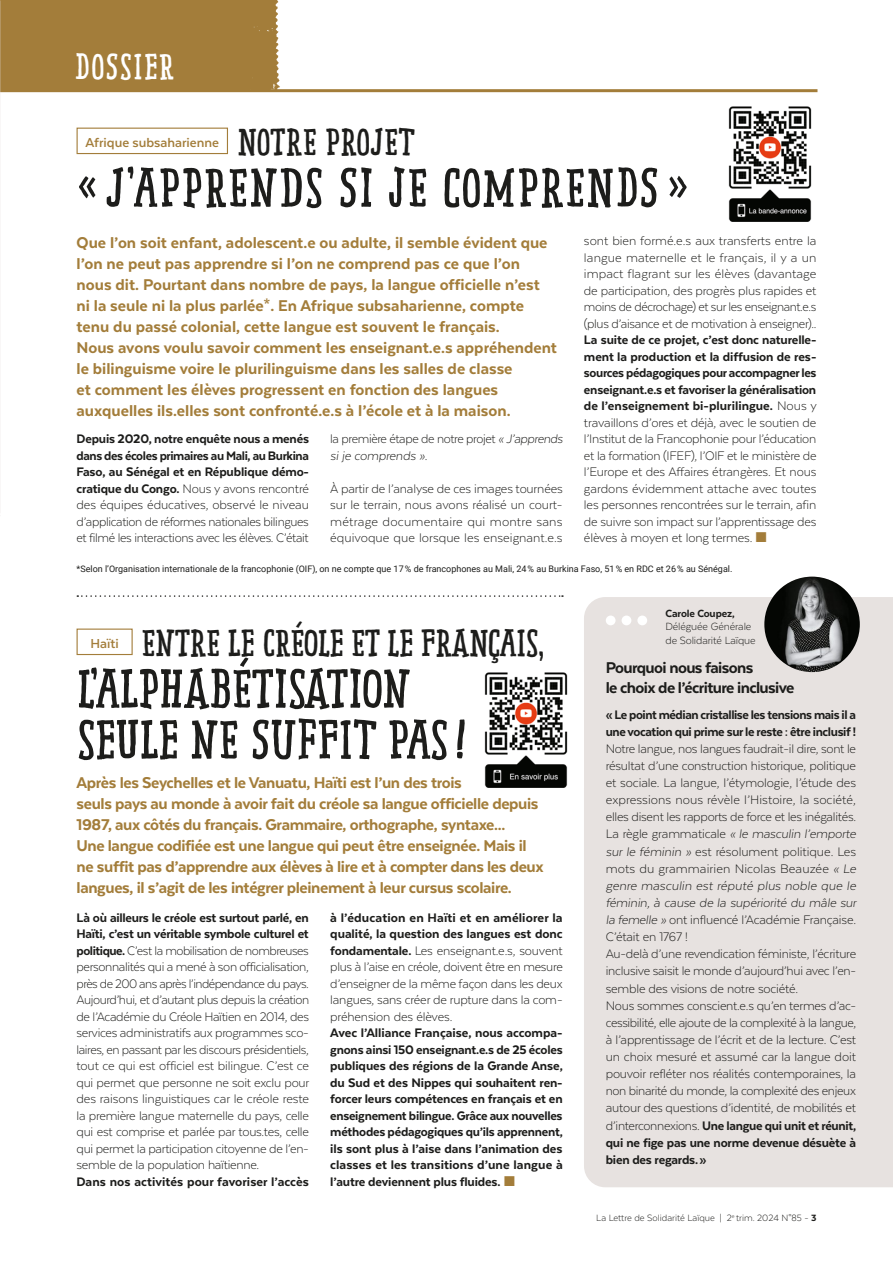
<style>
.page{position:relative;width:893px;height:1263px;background:#fff}
.page>*{position:absolute;margin:0;border:0;box-sizing:border-box;transform-origin:0 0}
.t1{font:54px/51px "Pinto NO 02";letter-spacing:-.025em;color:#1d1d1b}
.t2{font:54px "Pinto NO 02";color:#1d1d1b}
.t3{font:37.5px "Pinto NO 02";letter-spacing:-.03em;color:#1d1d1b}
.t4{font:35.7px "Pinto NO 02";color:#fff}
.t5{font:800 18px/21px "Texta";letter-spacing:-.005em;color:#a37d3a}
.t6{font:800 18px/20.1px "Texta";letter-spacing:-.035em;color:#1d1d1b}
.t7{font:700 15px "Texta";color:#a37d3a}
.t8{font:300 14.25px/16.5px "Texta";letter-spacing:-.015em;color:#1d1d1b;text-align:justify}
.t9{font:800 14.25px/16.5px "Texta";letter-spacing:-.015em;color:#1d1d1b;text-align:justify}
.t10{font:italic 300 14.25px/17.1px "Texta Alt";letter-spacing:-.01em;color:#1d1d1b}
.t11{font:800 14.25px "Texta";letter-spacing:.005em;color:#1d1d1b}
.t12{font:300 12px/13.5px "Texta";letter-spacing:-.01em;color:#1d1d1b}
.t13{font:800 12px "Texta";letter-spacing:-.01em;color:#1d1d1b}
.t14{font:300 10.5px "Texta";color:#1d1d1b}
.t15{font:9px "Roboto";color:#1d1d1b}
.s1{font-weight:800}
.s2{font-family:"Texta Alt";font-style:italic}
.s3{font-family:"Texta";font-style:normal}
.s4{color:#a37d3a}
.s5{font-family:"Texta Alt";font-weight:800}
</style>
<div class="page">
<hr style="left:0;top:89px;width:817px;height:3px;background:#a37d3a">
<div style="left:1px;top:0;width:280px;height:90px;background:#a37d3a"></div>
<img style="left:0;top:0;width:1px;height:596px">
<img style="left:0;top:510px;width:1px;height:86px">
<div style="left:77px;top:128px;width:151px;height:26px;border:1px solid #a37d3a"></div>
<div style="left:77px;top:628px;width:56px;height:27px;border:1px solid #a37d3a"></div>
<div style="left:584px;top:597px;width:309px;height:590px;background:#e7e2e0"></div>
<div style="left:606px;top:615px;width:10px;height:10px;background:#fff;border-radius:50%"></div>
<div style="left:622px;top:615px;width:9px;height:10px;background:#fff;border-radius:50%"></div>
<div style="left:637px;top:615px;width:10px;height:10px;background:#fff;border-radius:50%"></div>
<svg style="left:77px;top:595px;width:486px;height:2px"></svg>
<img style="left:728px;top:106px;width:84px;height:115px">
<img style="left:484px;top:673px;width:84px;height:115px">
<img style="left:764px;top:577px;width:96px;height:95px;border-radius:48px">
<h3 class="t4" style="left:74px;top:45px;width:101px">DOSSIER</h3>
<p class="t7" style="left:86px;top:134px;width:135px">Afrique subsaharienne</p>
<h2 class="t3" style="left:237px;top:120px;width:180px">NOTRE PROJET</h2>
<h1 class="t2" style="left:77px;top:156px;width:614px">« J’APPRENDS SI JE COMPRENDS »</h1>
<p class="t5" style="left:77px;top:232px;width:482px">Que l’on soit enfant, adolescent.e ou adulte, il semble évident que l’on ne peut pas apprendre si l’on ne comprend pas ce que l’on nous dit. Pourtant dans nombre de pays, la langue officielle n’est ni la seule ni la plus parlée*. En Afrique subsaharienne, compte tenu du passé colonial, cette langue est souvent le français.<br>Nous avons voulu savoir comment les enseignant.e.s appréhendent le bilinguisme voire le plurilinguisme dans les salles de classe<br>et comment les élèves progressent en fonction des langues auxquelles ils.elles sont confronté.e.s à l’école et à la maison.</p>
<p class="t8" style="left:77px;top:431px;width:234px"><span class="s1">Depuis 2020, notre enquête nous a menés dans des écoles primaires au Mali, au Burkina Faso, au Sénégal et en République démo&shy;cratique du Congo.</span> Nous y avons rencontré des équipes éducatives, observé le niveau d’application de réformes nationales bilingues et filmé les interactions avec les élèves. C’était</p>
<p class="t8" style="left:330px;top:431px;width:234px">la première étape de notre projet <span class="s2">« J’apprends</span></p>
<p class="t10" style="left:330px;top:447px;width:99px">si je comprends »<span class="s3">.</span></p>
<p class="t8" style="left:330px;top:480px;width:234px">À partir de l’analyse de ces images tournées sur le terrain, nous avons réalisé un court&shy;métrage documentaire qui montre sans équivoque que lorsque les enseignant.e.s</p>
<p class="t8" style="left:584px;top:233px;width:234px">sont bien formé.e.s aux transferts entre la langue maternelle et le français, il y a un impact flagrant sur les élèves (davantage de participation, des progrès plus rapides et moins de décrochage) et sur les enseignant.e.s (plus d’aisance et de motivation à enseigner)..</p>
<p class="t8" style="left:584px;top:332px;width:234px"><span class="s1">La suite de ce projet, c’est donc naturelle&shy;ment la production et la diffusion de res&shy;sources pédagogiques pour accompagner les enseignant.e.s et favoriser la généralisation de l’enseignement bi-plurilingue.</span> Nous y travaillons d’ores et déjà, avec le soutien de l’Institut de la Francophonie pour l’éducation et la formation (IFEF), l’OIF et le ministère de l’Europe et des Affaires étrangères. Et nous gardons évidemment attache avec toutes les personnes rencontrées sur le terrain, afin de suivre son impact sur l’apprentissage des élèves à moyen et long termes. <span class="s4">■</span></p>
<p class="t15" style="left:77px;top:563px;width:657px">*Selon l’Organisation internationale de la francophonie (OIF), on ne compte que 17 % de francophones au Mali, 24 % au Burkina Faso, 51 % en RDC et 26 % au Sénégal.</p>
<p class="t13" style="left:665px;top:607px;width:71px">Carole Coupez,</p>
<p class="t12" style="left:665px;top:620px;width:92px">Déléguée Générale de Solidarité Laïque</p>
<h2 class="t3" style="left:141px;top:621px;width:405px">ENTRE LE CRÉOLE ET LE FRANÇAIS,</h2>
<p class="t7" style="left:90px;top:635px;width:30px">Haïti</p>
<h1 class="t1" style="left:77px;top:663px;width:393px">L’ALPHABÉTISATION<br>SEULE NE SUFFIT PAS!</h1>
<p class="t6" style="left:606px;top:657px;width:190px">Pourquoi nous faisons<br>le choix de l’écriture inclusive</p>
<p class="t9" style="left:606px;top:705px;width:252px;line-height:17.1px">« Le point médian cristallise les tensions mais il a une vocation qui prime sur le reste : être inclusif !</p>
<p class="t8" style="left:606px;top:740px;width:252px;line-height:17.1px">Notre langue, nos langues faudrait-il dire, sont le résultat d’une construction historique, politique et sociale. La langue, l’étymologie, l’étude des expressions nous révèle l’Histoire, la société, elles disent les rapports de force et les inégalités.</p>
<p class="t10" style="left:606px;top:825px;width:252px"><span class="s3">La règle grammaticale</span> « le masculin l’emporte</p>
<p class="t8" style="left:606px;top:842px;width:252px;line-height:17.1px"><span class="s2">sur le féminin »</span> est résolument politique. Les mots du grammairien Nicolas Beauzée <span class="s2">« Le</span></p>
<p class="t10" style="left:606px;top:877px;width:252px">genre masculin est réputé plus noble que le féminin, à cause de la supériorité du mâle sur</p>
<p class="t8" style="left:606px;top:911px;width:252px;line-height:17.1px;text-align:left"><span class="s2">la femelle »</span> ont influencé l’Académie Française.<br>C’était en 1767 !<br>Au-delà d’une revendication féministe, l’écriture inclusive saisit le monde d’aujourd’hui avec l’en&shy;semble des visions de notre société.<br>Nous sommes conscient.e.s qu’en termes d’ac&shy;cessibilité, elle ajoute de la complexité à la langue, à l’apprentissage de l’écrit et de la lecture. C’est un choix mesuré et assumé car la langue doit pouvoir refléter nos réalités contemporaines, la non binarité du monde, la complexité des enjeux autour des questions d’identité, de mobilités et d’interconnexions. <span class="s1">Une langue qui unit et réunit, qui ne fige pas une norme devenue désuète à bien des regards.»</span></p>
<p class="t5" style="left:77px;top:772px;width:469px">Après les Seychelles et le Vanuatu, Haïti est l’un des trois<br>seuls pays au monde à avoir fait du créole sa langue officielle depuis 1987, aux côtés du français. Grammaire, orthographe, syntaxe...<br>Une langue codifiée est une langue qui peut être enseignée. Mais il ne suffit pas d’apprendre aux élèves à lire et à compter dans les deux langues, il s’agit de les intégrer pleinement à leur cursus scolaire.</p>
<p class="t8" style="left:77px;top:909px;width:234px"><span class="s1">Là où ailleurs le créole est surtout parlé, en Haïti, c’est un véritable symbole culturel et politique.</span> C’est la mobilisation de nombreuses personnalités qui a mené à son officialisation, près de 200 ans après l’indépendance du pays.<br>Aujourd’hui, et d’autant plus depuis la création de l’Académie du Créole Haïtien en 2014, des services administratifs aux programmes sco&shy;laires, en passant par les discours présidentiels, tout ce qui est officiel est bilingue. C’est ce qui permet que personne ne soit exclu pour des raisons linguistiques car le créole reste la première langue maternelle du pays, celle qui est comprise et parlée par tous.tes, celle qui permet la participation citoyenne de l’en&shy;semble de la population haïtienne.</p>
<p class="t11" style="left:77px;top:1174px;width:234px">Dans nos activités pour favoriser l’accès</p>
<p class="t8" style="left:330px;top:909px;width:234px"><span class="s1">à l’éducation en Haïti et en améliorer la qualité, la question des langues est donc fondamentale.</span> Les enseignant.e.s, souvent plus à l’aise en créole, doivent être en mesure d’enseigner de la même façon dans les deux langues, sans créer de rupture dans la com&shy;préhension des élèves.</p>
<p class="t9" style="left:330px;top:1025px;width:234px">Avec l’Alliance Française, nous accompa&shy;gnons ainsi 150 enseignant.e.s de 25 écoles publiques des régions de la Grande Anse, du Sud et des Nippes qui souhaitent ren&shy;forcer leurs compétences en français et en enseignement bilingue. Grâce aux nouvelles méthodes pédagogiques qu’ils apprennent, ils sont plus à l’aise dans l’animation des classes et les transitions d’une langue à l’autre deviennent plus fluides. <span class="s4">■</span></p>
<p class="t14" style="left:596px;top:1212px;width:222px">La Lettre de Solidarité Laïque | 2<sup>e</sup> trim. 2024 N°85 - <span class="s5">3</span></p>
</div>
